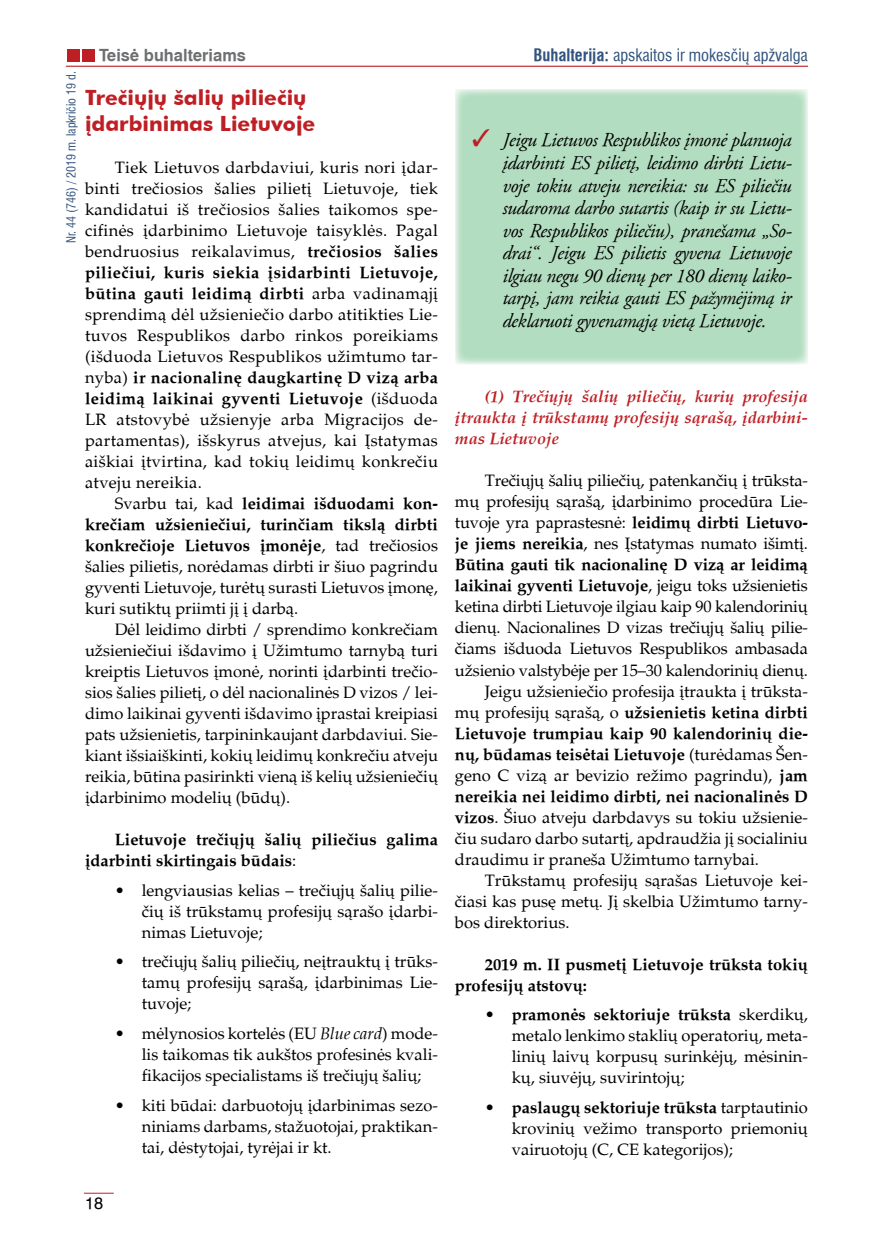
<style>
.page{position:relative;width:893px;height:1234px;background:#fff}
.page>*{position:absolute;margin:0;border:0;box-sizing:border-box;transform-origin:0 0}
.t1{font:700 21px/25.2px "Futura LT";color:#be1f24}
.t2{font:italic 19.5px/22.5px "Garamond LT";letter-spacing:-.02em;color:#000;text-align:justify}
.t3{font:16.5px/21px "Palatino LT";color:#000;text-align:justify}
.t4{font:700 16.5px/21px "Palatino LT";color:#000}
.t5{font:italic 700 16.5px/21px "Palatino LT";color:#be1f24;text-align:justify}
.t6{font:condensed 16.5px "Helvetica LT";color:#31537e}
.t7{font:16.5px "Helvetica LT Bold";color:#6d6f71}
.t8{font:16.5px "Helvetica LT";color:#000}
.t9{font:condensed 12px "Helvetica LT";color:#31537e}
.s1{font-weight:700}
.s2{font-weight:400}
.s3{font-style:italic}
</style>
<div class="page">
<hr style="left:66px;top:66px;width:742px;height:1px;background:#be1f24">
<div style="left:82px;top:49px;width:13px;height:13px;background:#be1f24"></div>
<div style="left:67px;top:49px;width:13px;height:13px;background:#be1f24"></div>
<hr style="left:84px;top:1192px;width:30px;height:1px;background:#be1f24">
<div style="left:455px;top:89px;width:353px;height:275px;background:#b3ddc0"></div>
<p class="t7" style="left:99px;top:45px;width:148px">Teisė buhalteriams</p>
<p class="t6" style="left:533px;top:44px;width:276px"><span class="s1">Buhalterija:</span> apskaitos ir mokesčių apžvalga</p>
<p class="t9" style="left:63px;top:243px;width:173px;rotate:-90deg">Nr. 44 (746) / 2019 m. lapkričio 19 d.</p>
<p class="t1" style="left:85px;top:85px;width:232px">Trečiųjų šalių piliečių įdarbinimas Lietuvoje</p>
<p class="t3" style="left:85px;top:157px;width:354px;text-indent:30px">Tiek Lietuvos darbdaviui, kuris nori įdar&shy;binti trečiosios šalies pilietį Lietuvoje, tiek kandidatui iš trečiosios šalies taikomos spe&shy;cifinės įdarbinimo Lietuvoje taisyklės. Pagal bendruosius reikalavimus, <span class="s1">trečiosios šalies piliečiui, kuris siekia įsidarbinti Lietuvoje, būtina gauti leidimą dirbti</span> arba vadinamąjį sprendimą dėl užsieniečio darbo atitikties Lie&shy;tuvos Respublikos darbo rinkos poreikiams (išduoda Lietuvos Respublikos užimtumo tar&shy;nyba) <span class="s1">ir nacionalinę daugkartinę D vizą arba leidimą laikinai gyventi Lietuvoje</span> (išduoda LR atstovybė užsienyje arba Migracijos de&shy;partamentas), išskyrus atvejus, kai Įstatymas aiškiai įtvirtina, kad tokių leidimų konkrečiu atveju nereikia.</p>
<p class="t3" style="left:85px;top:493px;width:354px;text-indent:30px">Svarbu tai, kad <span class="s1">leidimai išduodami kon&shy;krečiam užsieniečiui, turinčiam tikslą dirbti konkrečioje Lietuvos įmonėje</span>, tad trečiosios šalies pilietis, norėdamas dirbti ir šiuo pagrindu gyventi Lietuvoje, turėtų surasti Lietuvos įmonę, kuri sutiktų priimti jį į darbą.</p>
<p class="t3" style="left:85px;top:619px;width:354px;text-indent:30px">Dėl leidimo dirbti / sprendimo konkrečiam užsieniečiui išdavimo į Užimtumo tarnybą turi kreiptis Lietuvos įmonė, norinti įdarbinti trečio&shy;sios šalies pilietį, o dėl nacionalinės D vizos / lei&shy;dimo laikinai gyventi išdavimo įprastai kreipiasi pats užsienietis, tarpininkaujant darbdaviui. Sie&shy;kiant išsiaiškinti, kokių leidimų konkrečiu atveju reikia, būtina pasirinkti vieną iš kelių užsieniečių įdarbinimo modelių (būdų).</p>
<p class="t4" style="left:85px;top:829px;width:354px;text-indent:30px">Lietuvoje trečiųjų šalių piliečius galima įdarbinti skirtingais būdais<span class="s2">:</span></p>
<p class="t3" style="left:142px;top:879px;width:298px;text-indent:-27px">• lengviausias kelias – trečiųjų šalių pilie&shy;čių iš trūkstamų profesijų sąrašo įdarbi&shy;nimas Lietuvoje;</p>
<p class="t3" style="left:142px;top:951px;width:298px;text-indent:-27px">• trečiųjų šalių piliečių, neįtrauktų į trūks&shy;tamų profesijų sąrašą, įdarbinimas Lie&shy;tuvoje;</p>
<p class="t3" style="left:142px;top:1022px;width:298px;text-indent:-27px">• mėlynosios kortelės (EU <span class="s3">Blue card</span>) mode&shy;lis taikomas tik aukštos profesinės kvali&shy;fikacijos specialistams iš trečiųjų šalių;</p>
<p class="t3" style="left:142px;top:1094px;width:298px;text-indent:-27px">• kiti būdai: darbuotojų įdarbinimas sezo&shy;niniams darbams, stažuotojai, praktikan&shy;tai, dėstytojai, tyrėjai ir kt.</p>
<p class="t8" style="left:85px;top:1192px;width:20px">18</p>
<p class="t2" style="left:502px;top:129px;width:291px">Jeigu Lietuvos Respublikos įmonė planuoja įdarbinti ES pilietį, leidimo dirbti Lietu&shy;voje tokiu atveju nereikia: su ES piliečiu sudaroma darbo sutartis (kaip ir su Lietu&shy;vos Respublikos piliečiu), pranešama „So&shy;drai“. Jeigu ES pilietis gyvena Lietuvoje ilgiau negu 90 dienų per 180 dienų laiko&shy;tarpį, jam reikia gauti ES pažymėjimą ir deklaruoti gyvenamąją vietą Lietuvoje.</p>
<p class="t5" style="left:455px;top:386px;width:354px;text-indent:30px">(1) Trečiųjų šalių piliečių, kurių profesija įtraukta į trūkstamų profesijų sąrašą, įdarbini&shy;mas Lietuvoje</p>
<p class="t3" style="left:485px;top:470px;width:325px">Trečiųjų šalių piliečių, patenkančių į trūksta-</p>
<p class="t3" style="left:455px;top:491px;width:354px">mų profesijų sąrašą, įdarbinimo procedūra Lie-</p>
<p class="t3" style="left:455px;top:512px;width:354px">tuvoje yra paprastesnė: <span class="s1">leidimų dirbti Lietuvo-</span></p>
<p class="t3" style="left:455px;top:533px;width:354px"><span class="s1">je jiems nereikia</span>, nes Įstatymas numato išimtį.</p>
<p class="t4" style="left:455px;top:554px;width:354px">Būtina gauti tik nacionalinę D vizą ar leidimą</p>
<p class="t4" style="left:455px;top:575px;width:354px">laikinai gyventi Lietuvoje<span class="s2">, jeigu toks užsienietis</span></p>
<p class="t3" style="left:455px;top:596px;width:354px">ketina dirbti Lietuvoje ilgiau kaip 90 kalendorinių</p>
<p class="t3" style="left:455px;top:617px;width:354px">dienų. Nacionalines D vizas trečiųjų šalių pilie-</p>
<p class="t3" style="left:455px;top:638px;width:354px">čiams išduoda Lietuvos Respublikos ambasada</p>
<p class="t3" style="left:455px;top:659px;width:354px">užsienio valstybėje per 15–30 kalendorinių dienų.</p>
<p class="t3" style="left:485px;top:680px;width:325px">Jeigu užsieniečio profesija įtraukta į trūksta-</p>
<p class="t4" style="left:455px;top:701px;width:354px"><span class="s2">mų profesijų sąrašą, o</span> užsienietis ketina dirbti</p>
<p class="t4" style="left:455px;top:722px;width:354px">Lietuvoje trumpiau kaip 90 kalendorinių die-</p>
<p class="t4" style="left:455px;top:743px;width:354px">nų, būdamas teisėtai Lietuvoje <span class="s2">(turėdamas Šen-</span></p>
<p class="t3" style="left:455px;top:764px;width:354px">geno C vizą ar bevizio režimo pagrindu), <span class="s1">jam</span></p>
<p class="t4" style="left:455px;top:785px;width:354px">nereikia nei leidimo dirbti, nei nacionalinės D</p>
<p class="t3" style="left:455px;top:806px;width:354px"><span class="s1">vizos</span>. Šiuo atveju darbdavys su tokiu užsienie-</p>
<p class="t3" style="left:455px;top:827px;width:354px">čiu sudaro darbo sutartį, apdraudžia jį socialiniu</p>
<p class="t3" style="left:455px;top:848px;width:306px">draudimu ir praneša Užimtumo tarnybai.</p>
<p class="t3" style="left:485px;top:869px;width:325px">Trūkstamų profesijų sąrašas Lietuvoje kei-</p>
<p class="t3" style="left:455px;top:890px;width:354px">čiasi kas pusę metų. Jį skelbia Užimtumo tarny-</p>
<p class="t3" style="left:455px;top:911px;width:116px">bos direktorius.</p>
<p class="t4" style="left:455px;top:953px;width:354px;text-indent:30px">2019 m. II pusmetį Lietuvoje trūksta tokių profesijų atstovų:</p>
<p class="t3" style="left:512px;top:1004px;width:298px;text-indent:-27px"><span class="s1">• pramonės sektoriuje trūksta</span> skerdikų, metalo lenkimo staklių operatorių, meta&shy;linių laivų korpusų surinkėjų, mėsinin&shy;kų, siuvėjų, suvirintojų;</p>
<p class="t3" style="left:512px;top:1096px;width:298px;text-indent:-27px"><span class="s1">• paslaugų sektoriuje trūksta</span> tarptautinio krovinių vežimo transporto priemonių vairuotojų (C, CE kategorijos);</p>
</div>
